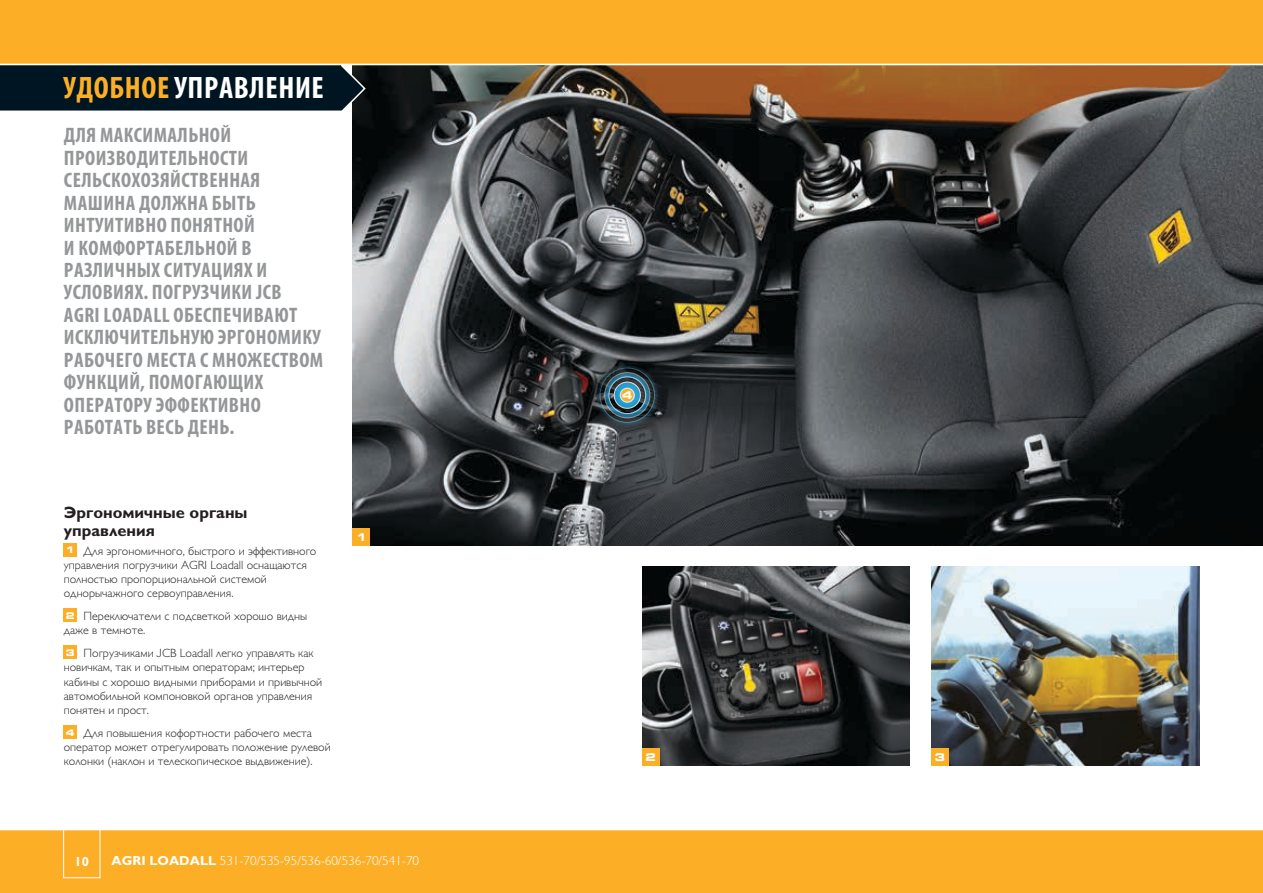
<style>
.page{position:relative;width:1263px;height:893px;background:#fff}
.page>*{position:absolute;margin:0;border:0;box-sizing:border-box;transform-origin:0 0}
.t1{font:700 condensed 31.2px "Myriad Pro";letter-spacing:.02em;color:#fff}
.t2{font:700 condensed 21px/22.5px "Myriad Pro";letter-spacing:.02em;color:#949698}
.t3{font:700 16.5px/18px "Gill Sans Cyr";color:#231f20}
.t4{font:300 13.2px "Gill Sans Cyr";color:#fff}
.t5{font:700 13.2px "Gill Sans Cyr";color:#fff}
.t6{font:300 12px/14.2px "Gill Sans Cyr";color:#231f20}
.t7{font:700 expanded 10.5px "Square 721 BT";color:#fff}
.s1{color:#fcaf26}
.s2{font-family:"Square 721 BT";font-weight:700;font-stretch:expanded;font-size:9.15px;color:#fff}
.s3{font-family:"JCB Light";font-weight:400}
.s4{font-weight:700}
</style>
<div class="page">
<img style="left:931px;top:567px;width:268px;height:198px">
<img style="left:353px;top:65px;width:910px;height:481px">
<svg style="left:0;top:65px;width:367px;height:50px;background:#1a2c37"></svg>
<div style="left:0;top:829px;width:1263px;height:64px;background:#fcaf26"></div>
<div style="left:0;top:0;width:1263px;height:64px;background:#fcaf26"></div>
<hr style="left:0;top:829px;width:1263px;height:1px;background:#fff">
<img style="left:642px;top:567px;width:268px;height:198px">
<div style="left:931px;top:748px;width:17px;height:17px;background:#fcaf26"></div>
<div style="left:642px;top:748px;width:17px;height:17px;background:#fcaf26"></div>
<div style="left:63px;top:819px;width:37px;height:59px;border:1px solid #fff"></div>
<div style="left:64px;top:543px;width:13px;height:13px;background:#fcaf26"></div>
<div style="left:64px;top:609px;width:13px;height:13px;background:#fcaf26"></div>
<div style="left:64px;top:646px;width:13px;height:13px;background:#fcaf26"></div>
<div style="left:64px;top:726px;width:13px;height:13px;background:#fcaf26"></div>
<div style="left:353px;top:529px;width:17px;height:17px;background:#fcaf26"></div>
<svg style="left:595px;top:363px;width:64px;height:64px;background:#3e545a"></svg>
<h1 class="t1" style="left:64px;top:69px;width:262px"><span class="s1">УДОБНОЕ</span> УПРАВЛЕНИЕ</h1>
<p class="t2" style="left:64px;top:123px;width:261px">ДЛЯ МАКСИМАЛЬНОЙ<br>ПРОИЗВОДИТЕЛЬНОСТИ<br>СЕЛЬСКОХОЗЯЙСТВЕННАЯ<br>МАШИНА ДОЛЖНА БЫТЬ<br>ИНТУИТИВНО ПОНЯТНОЙ<br>И КОМФОРТАБЕЛЬНОЙ В<br>РАЗЛИЧНЫХ СИТУАЦИЯХ И<br>УСЛОВИЯХ. ПОГРУЗЧИКИ JCB<br>AGRI LOADALL ОБЕСПЕЧИВАЮТ<br>ИСКЛЮЧИТЕЛЬНУЮ ЭРГОНОМИКУ<br>РАБОЧЕГО МЕСТА С МНОЖЕСТВОМ<br>ФУНКЦИЙ, ПОМОГАЮЩИХ<br>ОПЕРАТОРУ ЭФФЕКТИВНО<br>РАБОТАТЬ ВЕСЬ ДЕНЬ.</p>
<h3 class="t3" style="left:64px;top:503px;width:185px">Эргономичные органы управления</h3>
<p class="t6" style="left:64px;top:543px;width:254px"><span class="s2">1</span> Для эргономичного, быстрого и эффективного управления погрузчики AGRI Loadall оснащаются полностью пропорциональной системой однорычажного сервоуправления.</p>
<p class="t6" style="left:64px;top:609px;width:245px"><span class="s2">2</span> Переключатели с подсветкой хорошо видны даже в темноте.</p>
<p class="t6" style="left:64px;top:646px;width:260px"><span class="s2">3</span> Погрузчиками <span class="s3">J</span>CB Loadall легко управлять как новичкам, так и опытным операторам; интерьер кабины с хорошо видными приборами и привычной автомобильной компоновкой органов управления понятен и прост.</p>
<p class="t6" style="left:64px;top:726px;width:268px"><span class="s2">4</span> Для повышения кофортности рабочего места оператор может отрегулировать положение рулевой колонки (наклон и телескопическое выдвижение).</p>
<p class="t7" style="left:356px;top:531px;width:12px">1</p>
<p class="t5" style="left:74px;top:854px;width:16px">10</p>
<p class="t4" style="left:112px;top:853px;width:309px"><span class="s4">AGRI LOADALL</span> 531-70/535-95/536-60/536-70/541-70</p>
<p class="t7" style="left:622px;top:389px;width:12px">4</p>
<p class="t7" style="left:645px;top:751px;width:12px">2</p>
<p class="t7" style="left:935px;top:751px;width:12px">3</p>
</div>
